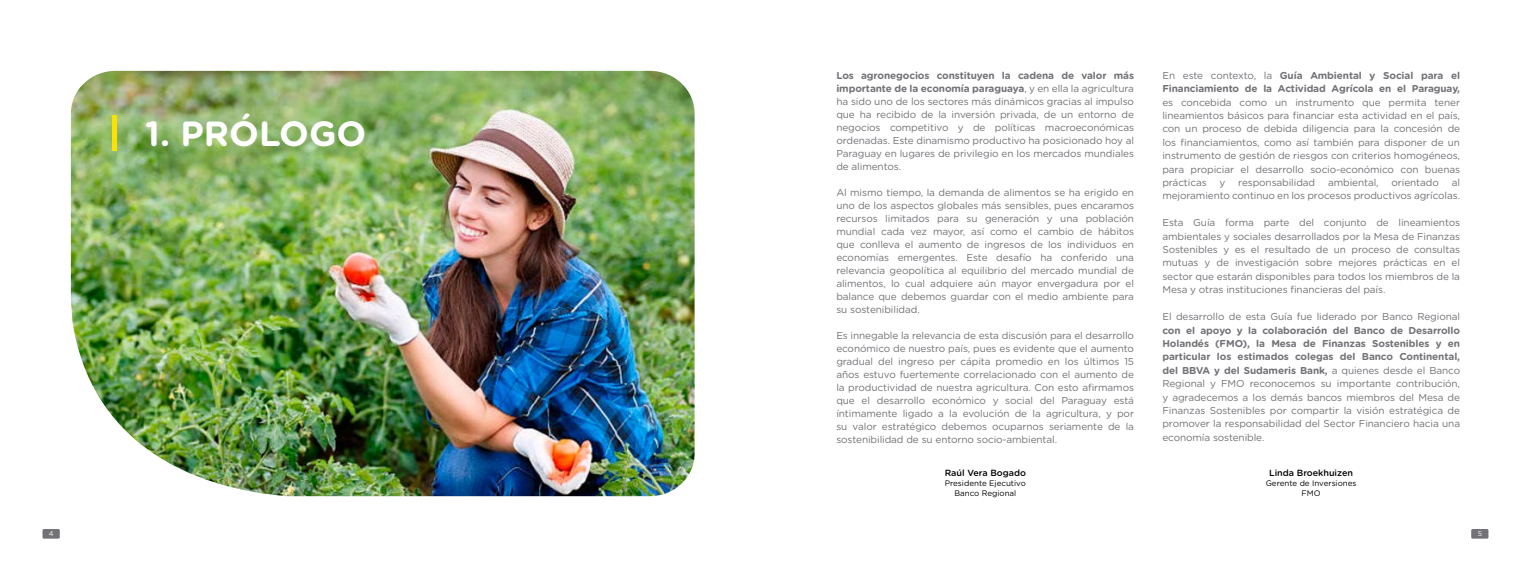
<style>
.page{position:relative;width:1531px;height:567px;background:#fff}
.page>*{position:absolute;margin:0;border:0;box-sizing:border-box;transform-origin:0 0}
.t1{font:700 35px "Gotham Rounded";color:#fff}
.t2{font:10px/13px "Gotham Rounded";letter-spacing:-.01em;color:#727277;text-align:justify}
.t3{font:700 10px/13.4px "Gotham Rounded";letter-spacing:-.01em;color:#727277}
.t4{font:500 9px "Gotham Rounded";color:#000}
.t5{font:8px/9.6px "Gotham Rounded";color:#000;text-align:center}
.t6{font:7px "Gotham Rounded";color:#fff}
.s1{font-family:"Helvetica 57";font-weight:400;font-stretch:condensed;font-size:50px;color:#ffe100}
.s2{font-weight:700}
.s3{font-weight:400}
</style>
<div class="page">
<div style="left:1471px;top:529px;width:17px;height:10px;background:#727277"></div>
<div style="left:43px;top:529px;width:17px;height:10px;background:#727277"></div>
<img style="left:71px;top:71px;width:623px;height:425px">
<h1 class="t1" style="left:109px;top:108px;width:255px"><span class="s1">I</span> 1. PRÓLOGO</h1>
<p class="t2" style="left:836px;top:68px;width:299px"><span class="s2">Los agronegocios constituyen la cadena de valor más importante de la economía paraguaya</span>, y en ella la agricultura ha sido uno de los sectores más dinámicos gracias al impulso que ha recibido de la inversión privada, de un entorno de negocios competitivo y de políticas macroeconómicas ordenadas. Este dinamismo productivo ha posicionado hoy al Paraguay en lugares de privilegio en los mercados mundiales de alimentos.</p>
<p class="t2" style="left:836px;top:185px;width:299px">Al mismo tiempo, la demanda de alimentos se ha erigido en uno de los aspectos globales más sensibles, pues encaramos recursos limitados para su generación y una población mundial cada vez mayor, así como el cambio de hábitos que conlleva el aumento de ingresos de los individuos en economías emergentes. Este desafío ha conferido una relevancia geopolítica al equilibrio del mercado mundial de alimentos, lo cual adquiere aún mayor envergadura por el balance que debemos guardar con el medio ambiente para su sostenibilidad.</p>
<p class="t2" style="left:836px;top:328px;width:299px">Es innegable la relevancia de esta discusión para el desarrollo económico de nuestro país, pues es evidente que el aumento gradual del ingreso per cápita promedio en los últimos 15 años estuvo fuertemente correlacionado con el aumento de la productividad de nuestra agricultura. Con esto afirmamos que el desarrollo económico y social del Paraguay está íntimamente ligado a la evolución de la agricultura, y por su valor estratégico debemos ocuparnos seriamente de la sostenibilidad de su entorno socio-ambiental.</p>
<p class="t4" style="left:945px;top:467px;width:83px">Raúl Vera Bogado</p>
<p class="t5" style="left:945px;top:478px;width:83px">Presidente Ejecutivo<br>Banco Regional</p>
<p class="t3" style="left:1162px;top:68px;width:299px"><span class="s3">En este contexto, la</span> Guía Ambiental y Social para el<br>Financiamiento de la Actividad Agrícola en el Paraguay,</p>
<p class="t2" style="left:1162px;top:95px;width:299px;line-height:13.4px">es concebida como un instrumento que permita tener lineamientos básicos para financiar esta actividad en el país, con un proceso de debida diligencia para la concesión de los financiamientos, como así también para disponer de un instrumento de gestión de riesgos con criterios homogéneos, para propiciar el desarrollo socio-económico con buenas prácticas</p>
<p class="t2" style="left:1162px;top:175px;width:299px;line-height:13.4px;text-align:right">al<br>mejoramiento continuo en los procesos productivos agrícolas.</p>
<p class="t2" style="left:1162px;top:216px;width:299px;line-height:13.4px">Esta Guía forma parte del conjunto de lineamientos ambientales y sociales desarrollados por la Mesa de Finanzas Sostenibles y es el resultado de un proceso de consultas mutuas y de investigación sobre mejores prácticas en el sector que estarán disponibles para todos los miembros de la Mesa y otras instituciones financieras del país.</p>
<p class="t2" style="left:1162px;top:310px;width:299px">El desarrollo de esta Guía fue liderado por Banco Regional</p>
<p class="t3" style="left:1162px;top:323px;width:299px">con el apoyo y la colaboración del Banco de Desarrollo<br>Holandés (FMO</p>
<p class="t2" style="left:1219px;top:176px;width:7px">y</p>
<p class="t2" style="left:1238px;top:176px;width:78px">responsabilidad</p>
<p class="t2" style="left:1328px;top:176px;width:52px">ambiental,</p>
<p class="t2" style="left:1391px;top:176px;width:49px">orientado</p>
<p class="t3" style="left:1162px;top:336px;width:299px;text-align:justify;text-indent:80px">), la Mesa de Finanzas Sostenibles y en particular los estimados colegas del Banco Continental, del BBVA</p>
<p class="t2" style="left:1162px;top:363px;width:299px;line-height:13.4px;text-indent:52px"><span class="s2">y del Sudameris Bank,</span> a quienes desde el Banco Regional y FMO reconocemos su importante contribución, y agradecemos a los demás bancos miembros del Mesa de Finanzas Sostenibles por compartir la visión estratégica de promover la responsabilidad del Sector Financiero hacia una economía sostenible.</p>
<p class="t4" style="left:1269px;top:467px;width:86px">Linda Broekhuizen</p>
<p class="t5" style="left:1265px;top:478px;width:92px">Gerente de Inversiones<br>FMO</p>
<p class="t6" style="left:49px;top:528px;width:6px">4</p>
<p class="t6" style="left:1477px;top:528px;width:6px">5</p>
</div>
